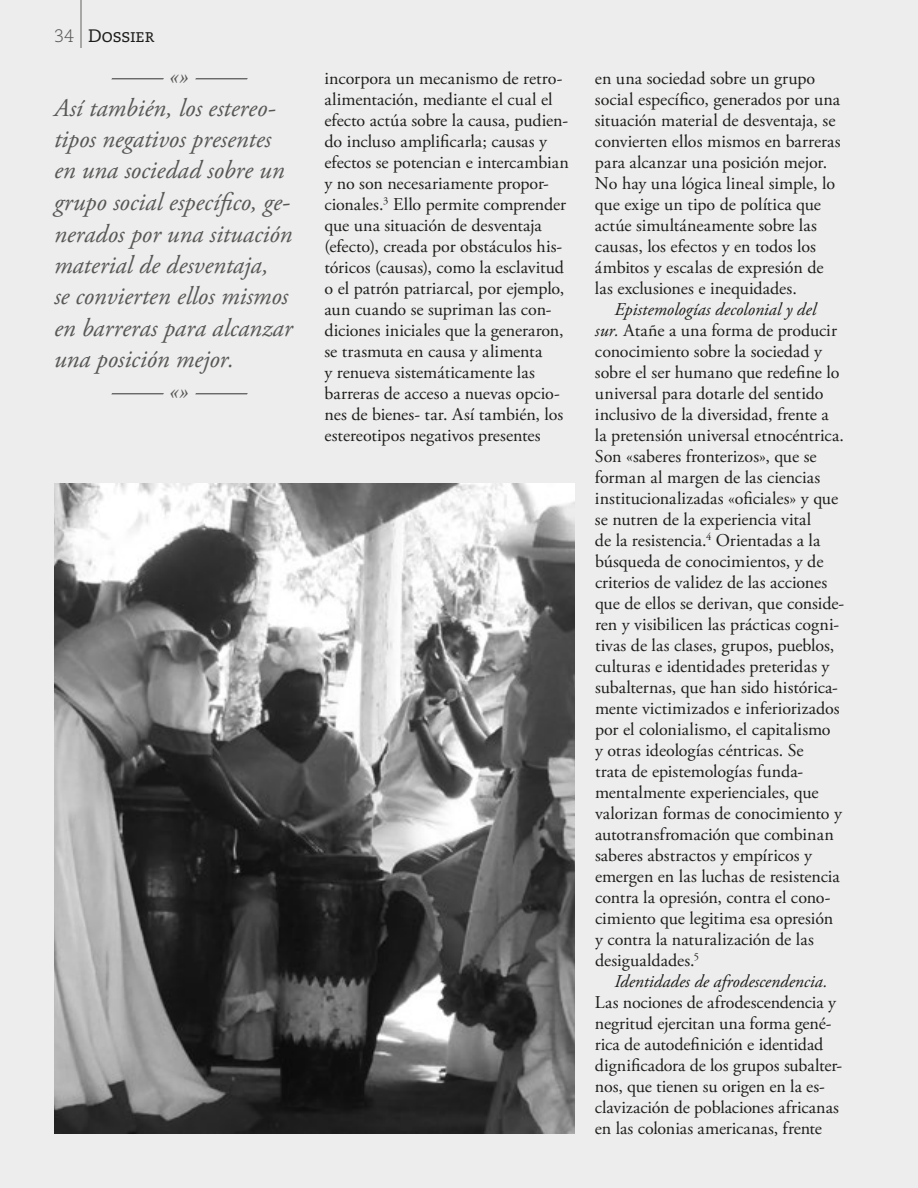
<style>
.page{position:relative;width:918px;height:1188px;background:#ededed}
.page>*{position:absolute;margin:0;border:0;box-sizing:border-box;transform-origin:0 0}
.t1{font:300 72px "Caecilia";color:#575756;scale:.25 1}
.t2{font:italic 25.5px/31.5px "Adobe Garamond Pro";color:#575756;scale:2 1}
.t3{font:18px/21px "Adobe Garamond Pro";color:#1d1d1b}
.t4{font:italic 18px "Adobe Garamond Pro";color:#1d1d1b}
.t5{font:18px "Caecilia Roman SC";letter-spacing:-.01em;color:#1d1d1b}
.t6{font:300 18px "Caecilia";color:#575756}
.s1{font-style:italic}
</style>
<div class="page">
<img style="left:54px;top:483px;width:520px;height:651px">
<h1 class="t1" style="left:79px;top:-35px;width:17px">|</h1>
<p class="t6" style="left:54px;top:26px;width:22px">34</p>
<p class="t5" style="left:88px;top:25px;width:68px">Dossier</p>
<h2 class="t2" style="left:54px;top:61px;width:121px;text-indent:57px">— «» —<br>Así también, los estereo&shy;tipos negativos presentes en una sociedad sobre un grupo social específico, ge&shy;nerados por una situación material de desventaja,<br>se convierten ellos mismos en barreras para alcanzar una posición mejor.</h2>
<h2 class="t2" style="left:111px;top:376px;width:69px">— «» —</h2>
<p class="t3" style="left:324px;top:68px;width:246px">incorpora un mecanismo de retro&shy;alimentación, mediante el cual el efecto actúa sobre la causa, pudien&shy;do incluso amplificarla; causas y efectos se potencian e intercambian y no son necesariamente propor&shy;cionales.<sup>3</sup> Ello permite comprender que una situación de desventaja (efecto), creada por obstáculos his&shy;tóricos (causas), como la esclavitud o el patrón patriarcal, por ejemplo, aun cuando se supriman las con&shy;diciones iniciales que la generaron, se trasmuta en causa y alimenta<br>y renueva sistemáticamente las barreras de acceso a nuevas opcio&shy;nes de bienes- tar. Así también, los estereotipos negativos presentes</p>
<p class="t3" style="left:595px;top:69px;width:247px">en una sociedad sobre un grupo social específico, generados por una situación material de desventaja, se convierten ellos mismos en barreras para alcanzar una posición mejor.<br>No hay una lógica lineal simple, lo que exige un tipo de política que actúe simultáneamente sobre las causas, los efectos y en todos los ámbitos y escalas de expresión de las exclusiones e inequidades.</p>
<p class="t3" style="left:595px;top:300px;width:251px;text-indent:19px"><span class="s1">Epistemologías decolonial y del sur.</span> Atañe a una forma de producir conocimiento sobre la sociedad y sobre el ser humano que redefine lo universal para dotarle del sentido inclusivo de la diversidad, frente a la pretensión universal etnocéntrica.<br>Son «saberes fronterizos», que se forman al margen de las ciencias institucionalizadas «oficiales» y que se nutren de la experiencia vital<br>de la resistencia.<sup>4</sup> Orientadas a la búsqueda de conocimientos, y de criterios de validez de las acciones que de ellos se derivan, que conside&shy;ren y visibilicen las prácticas cogni&shy;tivas de las clases, grupos, pueblos, culturas e identidades preteridas y subalternas, que han sido histórica&shy;mente victimizados e inferiorizados por el colonialismo, el capitalismo<br>y otras ideologías céntricas. Se<br>trata de epistemologías funda&shy;mentalmente experienciales, que valorizan formas de conocimiento y autotransfromación que combinan saberes abstractos y empíricos y emergen en las luchas de resistencia contra la opresión, contra el cono&shy;cimiento que legitima esa opresión y contra la naturalización de las desigualdades.<sup>5</sup></p>
<p class="t4" style="left:615px;top:970px;width:215px">Identidades de afrodescendencia.</p>
<p class="t3" style="left:595px;top:992px;width:249px">Las nociones de afrodescendencia y negritud ejercitan una forma gené&shy;rica de autodefinición e identidad dignificadora de los grupos subalter&shy;nos, que tienen su origen en la es&shy;clavización de poblaciones africanas en las colonias americanas, frente</p>
</div>
